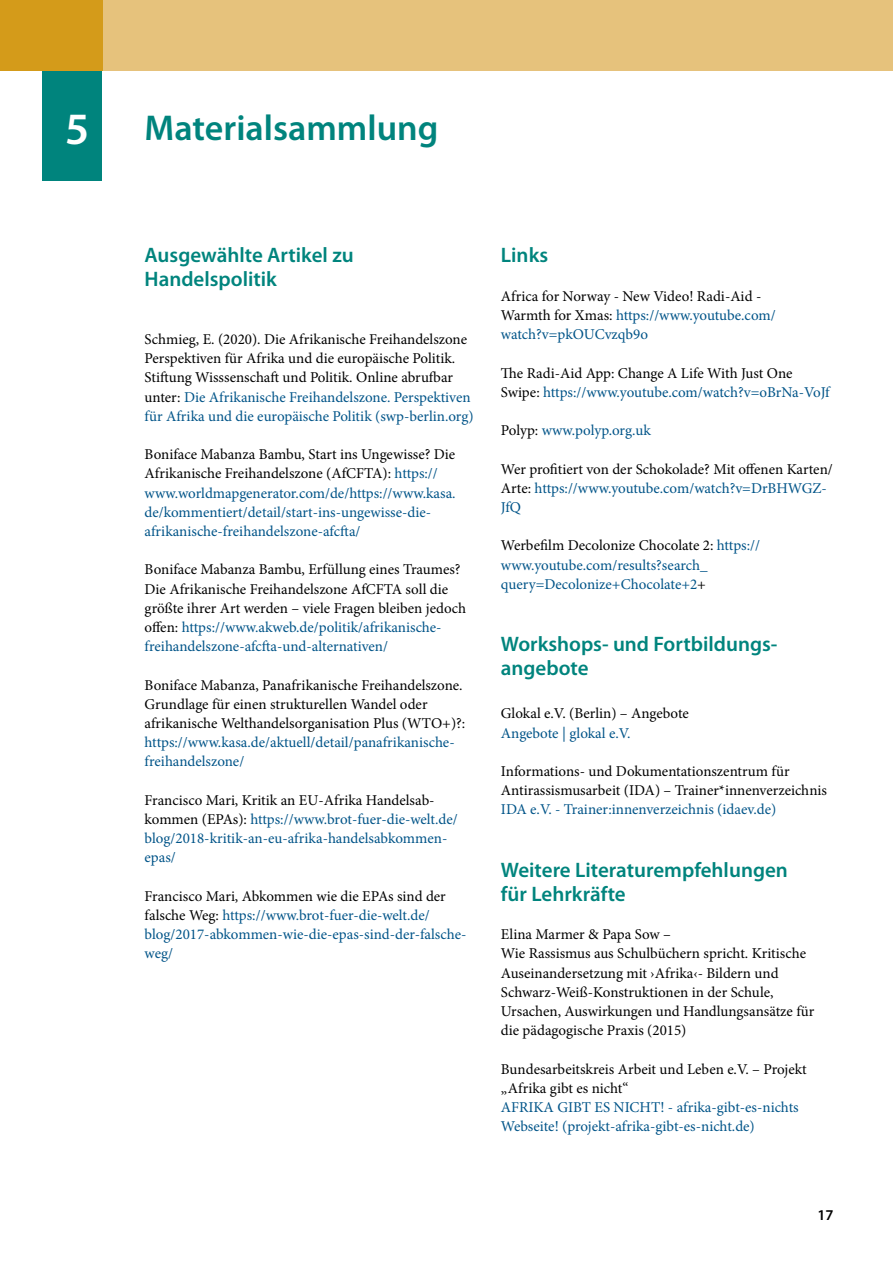
<style>
.page{position:relative;width:893px;height:1263px;background:#fff}
.page>*{position:absolute;margin:0;border:0;box-sizing:border-box;transform-origin:0 0}
.t1{font:600 45px "Myriad Pro";color:#fff}
.t2{font:600 36px "Myriad Pro";color:#00847d}
.t3{font:600 21px/24px "Myriad Pro";color:#00847d}
.t4{font:15px/19.2px "Minion Pro";color:#000}
.t5{font:15px/19.2px "Minion Pro";color:#005488}
.t6{font:600 15px "Myriad Pro";color:#000}
.s1{color:#005488}
.s2{color:#000}
</style>
<div class="page">
<div style="left:0;top:0;width:893px;height:71px;background:#e6c27c"></div>
<div style="left:43px;top:71px;width:59px;height:110px;background:#00847d"></div>
<div style="left:0;top:0;width:102px;height:71px;background:#d49b1a"></div>
<h1 class="t1" style="left:65px;top:100px;width:26px">5</h1>
<h2 class="t2" style="left:145px;top:105px;width:295px">Materialsammlung</h2>
<h3 class="t3" style="left:145px;top:243px;width:211px">Ausgewählte Artikel zu<br>Handelspolitik</h3>
<p class="t4" style="left:145px;top:330px;width:330px">Schmieg, E. (2020). Die Afrikanische Freihandelszone Perspektiven für Afrika und die europäische Politik.<br>Stiftung Wisssenschaft und Politik. Online abrufbar unter: <span class="s1">Die Afrikanische Freihandelszone. Perspektiven für Afrika und die europäische Politik (swp-berlin.org)</span></p>
<p class="t5" style="left:145px;top:445px;width:313px"><span class="s2">Boniface Mabanza Bambu, Start ins Ungewisse? Die Afrikanische Freihandelszone (AfCFTA):</span> https:// www.worldmapgenerator.com/de/https://www.kasa. de/kommentiert/detail/start-ins-ungewisse-die&shy;afrikanische-freihandelszone-afcfta/</p>
<p class="t4" style="left:145px;top:560px;width:323px">Boniface Mabanza Bambu, Erfüllung eines Traumes?<br>Die Afrikanische Freihandelszone AfCFTA soll die größte ihrer Art werden – viele Fragen bleiben jedoch offen: <span class="s1">https://www.akweb.de/politik/afrikanische&shy;freihandelszone-afcfta-und-alternativen/</span></p>
<p class="t4" style="left:145px;top:675px;width:322px">Boniface Mabanza, Panafrikanische Freihandelszone.<br>Grundlage für einen strukturellen Wandel oder afrikanische Welthandelsorganisation Plus (WTO+)?:</p>
<p class="t5" style="left:145px;top:733px;width:312px">https://www.kasa.de/aktuell/detail/panafrikanische&shy;freihandelszone/</p>
<p class="t5" style="left:145px;top:790px;width:315px"><span class="s2">Francisco Mari, Kritik an EU-Afrika Handelsab&shy;kommen (EPAs):</span> https://www.brot-fuer-die-welt.de/ blog/2018-kritik-an-eu-afrika-handelsabkommen&shy;epas/</p>
<p class="t5" style="left:145px;top:886px;width:323px"><span class="s2">Francisco Mari, Abkommen wie die EPAs sind der falsche Weg:</span> https://www.brot-fuer-die-welt.de/ blog/2017-abkommen-wie-die-epas-sind-der-falsche&shy;weg/</p>
<h3 class="t3" style="left:501px;top:243px;width:49px">Links</h3>
<p class="t4" style="left:501px;top:286px;width:276px">Africa for Norway - New Video! Radi-Aid -<br>Warmth for Xmas: <span class="s1">https://www.youtube.com/ watch?v=pkOUCvzqb9o</span></p>
<p class="t4" style="left:501px;top:363px;width:330px">The Radi-Aid App: Change A Life With Just One<br>Swipe: <span class="s1">https://www.youtube.com/watch?v=oBrNa-VoJf</span></p>
<p class="t5" style="left:501px;top:421px;width:152px"><span class="s2">Polyp:</span> www.polyp.org.uk</p>
<p class="t4" style="left:501px;top:459px;width:333px">Wer profitiert von der Schokolade? Mit offenen Karten/<br>Arte: <span class="s1">https://www.youtube.com/watch?v=DrBHWGZ-<br>JfQ</span></p>
<p class="t5" style="left:501px;top:536px;width:261px"><span class="s2">Werbefilm Decolonize Chocolate 2:</span> https:// www.youtube.com/results?search_ query=Decolonize+Chocolate+2<span class="s2">+</span></p>
<h3 class="t3" style="left:501px;top:632px;width:278px">Workshops- und Fortbildungs&shy;angebote</h3>
<p class="t4" style="left:501px;top:704px;width:189px">Glokal e.V. (Berlin) – Angebote</p>
<p class="t5" style="left:501px;top:723px;width:131px">Angebote | glokal e.V.</p>
<p class="t4" style="left:501px;top:762px;width:328px">Informations- und Dokumentationszentrum für<br>Antirassismusarbeit (IDA) – Trainer*innenverzeichnis</p>
<p class="t5" style="left:501px;top:800px;width:277px">IDA e.V. - Trainer:innenverzeichnis (idaev.de)</p>
<h3 class="t3" style="left:501px;top:857px;width:288px">Weitere Literaturempfehlungen für Lehrkräfte</h3>
<p class="t4" style="left:501px;top:925px;width:315px">Elina Marmer &amp; Papa Sow –<br>Wie Rassismus aus Schulbüchern spricht. Kritische Auseinandersetzung mit ›Afrika‹- Bildern und Schwarz-Weiß-Konstruktionen in der Schule, Ursachen, Auswirkungen und Handlungsansätze für die pädagogische Praxis (2015)</p>
<p class="t4" style="left:501px;top:1059px;width:307px">Bundesarbeitskreis Arbeit und Leben e.V. – Projekt „Afrika gibt es nicht“</p>
<p class="t5" style="left:501px;top:1098px;width:299px">AFRIKA GIBT ES NICHT! - afrika-gibt-es-nichts<br>Webseite! (projekt-afrika-gibt-es-nicht.de)</p>
<p class="t6" style="left:817px;top:1205px;width:18px">17</p>
</div>
